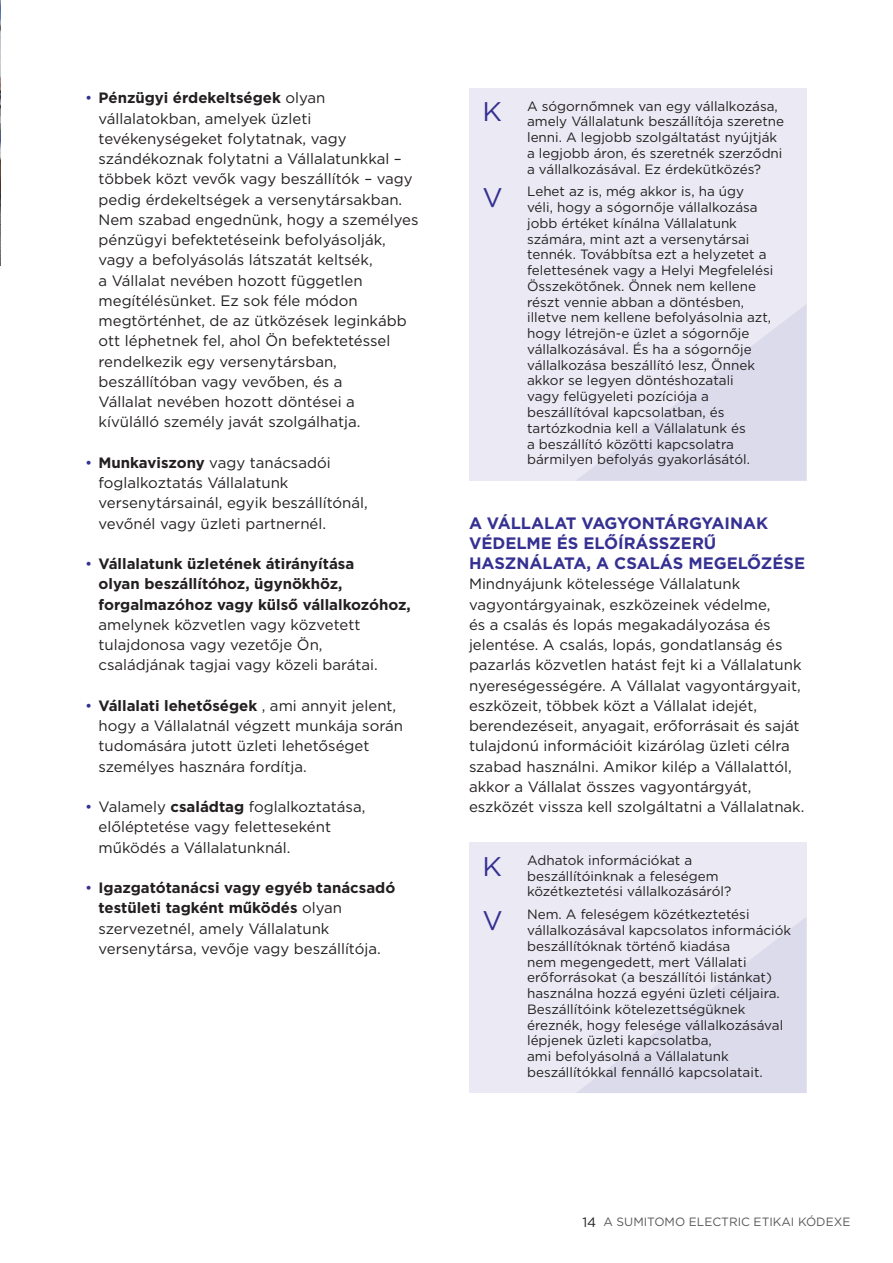
<style>
.page{position:relative;width:893px;height:1263px;background:#fff}
.page>*{position:absolute;margin:0;border:0;box-sizing:border-box;transform-origin:0 0}
.BLUE_HEADS{font:700 16.5px/20.2px "Gotham";color:#353092}
.BODY{font:15px/20.2px "Gotham";color:#231f20}
.t1{font:700 15px/20.2px "Gotham";color:#231f20}
.t2{font:13.5px/15.8px "Gotham";color:#231f20}
.t3{font:12px "Gotham";color:#57585a}
.s1{color:#353092}
.s2{font-weight:700}
.s3{font-weight:400;color:#353092}
.s4{font-weight:400}
.s5{font-size:27px;color:#353092}
.s6{font-size:13.5px;color:#231f20}
</style>
<div class="page">
<img style="left:0;top:0;width:1px;height:266px">
<div style="left:469px;top:88px;width:337px;height:392px;background:#ebeaf4"></div>
<svg style="left:575px;top:305px;width:231px;height:176px"></svg>
<div style="left:469px;top:842px;width:337px;height:251px;background:#ebeaf4"></div>
<svg style="left:577px;top:917px;width:229px;height:176px"></svg>
<p class="BODY" style="left:99px;top:88px;width:321px;text-indent:-14px"><span class="s1">•</span> <span class="s2">Pénzügyi érdekeltségek</span> olyan vállalatokban, amelyek üzleti tevékenységeket folytatnak, vagy szándékoznak folytatni a Vállalatunkkal – többek közt vevők vagy beszállítók – vagy pedig érdekeltségek a versenytársakban.<br>Nem szabad engednünk, hogy a személyes pénzügyi befektetéseink befolyásolják, vagy a befolyásolás látszatát keltsék,<br>a Vállalat nevében hozott független megítélésünket. Ez sok féle módon megtörténhet, de az ütközések leginkább ott léphetnek fel, ahol Ön befektetéssel rendelkezik egy versenytársban, beszállítóban vagy vevőben, és a<br>Vállalat nevében hozott döntései a kívülálló személy javát szolgálhatja.</p>
<p class="BODY" style="left:99px;top:452px;width:271px;text-indent:-14px"><span class="s1">•</span> <span class="s2">Munkaviszony</span> vagy tanácsadói foglalkoztatás Vállalatunk versenytársainál, egyik beszállítónál, vevőnél vagy üzleti partnernél.</p>
<p class="t1" style="left:99px;top:553px;width:314px;text-indent:-14px"><span class="s3">•</span> Vállalatunk üzletének átirányítása<br>olyan beszállítóhoz, ügynökhöz, forgalmazóhoz vagy külső vállalkozóhoz, <span class="s4">amelynek közvetlen vagy közvetett tulajdonosa vagy vezetője Ön, családjának tagjai vagy közeli barátai.</span></p>
<p class="BODY" style="left:99px;top:695px;width:306px;text-indent:-14px"><span class="s1">•</span> <span class="s2">Vállalati lehetőségek</span> , ami annyit jelent, hogy a Vállalatnál végzett munkája során tudomására jutott üzleti lehetőséget személyes hasznára fordítja.</p>
<p class="BODY" style="left:99px;top:796px;width:268px;text-indent:-14px"><span class="s1">•</span> Valamely <span class="s2">családtag</span> foglalkoztatása, előléptetése vagy feletteseként működés a Vállalatunknál.</p>
<p class="BODY" style="left:99px;top:877px;width:298px;text-indent:-14px"><span class="s1">•</span> <span class="s2">Igazgatótanácsi vagy egyéb tanácsadó testületi tagként működés</span> olyan szervezetnél, amely Vállalatunk versenytársa, vevője vagy beszállítója.</p>
<p class="t2" style="left:527px;top:98px;width:258px;text-indent:-44px"><span class="s5">K</span> A sógornőmnek van egy vállalkozása, amely Vállalatunk beszállítója szeretne lenni. A legjobb szolgáltatást nyújtják a legjobb áron, és szeretnék szerződni a vállalkozásával. Ez érdekütközés?</p>
<p class="t2" style="left:527px;top:183px;width:248px;text-indent:-44px"><span class="s5">V</span> Lehet az is, még akkor is, ha úgy véli, hogy a sógornője vállalkozása jobb értéket kínálna Vállalatunk számára, mint azt a versenytársai tennék. Továbbítsa ezt a helyzetet a felettesének vagy a Helyi Megfelelési Összekötőnek. Önnek nem kellene részt vennie abban a döntésben, illetve nem kellene befolyásolnia azt, hogy létrejön-e üzlet a sógornője vállalkozásával. És ha a sógornője vállalkozása beszállító lesz, Önnek akkor se legyen döntéshozatali<br>vagy felügyeleti pozíciója a beszállítóval kapcsolatban, és tartózkodnia kell a Vállalatunk és<br>a beszállító közötti kapcsolatra bármilyen befolyás gyakorlásától.</p>
<p class="BLUE_HEADS" style="left:469px;top:512px;width:338px">A VÁLLALAT VAGYONTÁRGYAINAK<br>VÉDELME ÉS ELŐÍRÁSSZERŰ<br>HASZNÁLATA, A CSALÁS MEGELŐZÉSE</p>
<p class="BODY" style="left:469px;top:574px;width:337px">Mindnyájunk kötelessége Vállalatunk vagyontárgyainak, eszközeinek védelme,<br>és a csalás és lopás megakadályozása és jelentése. A csalás, lopás, gondatlanság és pazarlás közvetlen hatást fejt ki a Vállalatunk nyereségességére. A Vállalat vagyontárgyait, eszközeit, többek közt a Vállalat idejét, berendezéseit, anyagait, erőforrásait és saját tulajdonú információit kizárólag üzleti célra szabad használni. Amikor kilép a Vállalattól, akkor a Vállalat összes vagyontárgyát, eszközét vissza kell szolgáltatni a Vállalatnak.</p>
<p class="t2" style="left:527px;top:852px;width:206px;text-indent:-44px"><span class="s5">K</span> Adhatok információkat a beszállítóinknak a feleségem közétkeztetési vállalkozásáról?</p>
<p class="t2" style="left:527px;top:906px;width:266px;text-indent:-44px"><span class="s5">V</span> Nem. A feleségem közétkeztetési vállalkozásával kapcsolatos információk beszállítóknak történő kiadása<br>nem megengedett, mert Vállalati erőforrásokat (a beszállítói listánkat) használna hozzá egyéni üzleti céljaira.<br>Beszállítóink kötelezettségüknek éreznék, hogy felesége vállalkozásával lépjenek üzleti kapcsolatba,<br>ami befolyásolná a Vállalatunk beszállítókkal fennálló kapcsolatait.</p>
<p class="t3" style="left:582px;top:1214px;width:270px"><span class="s6">14</span> A SUMITOMO ELECTRIC ETIKAI KÓDEXE</p>
</div>
